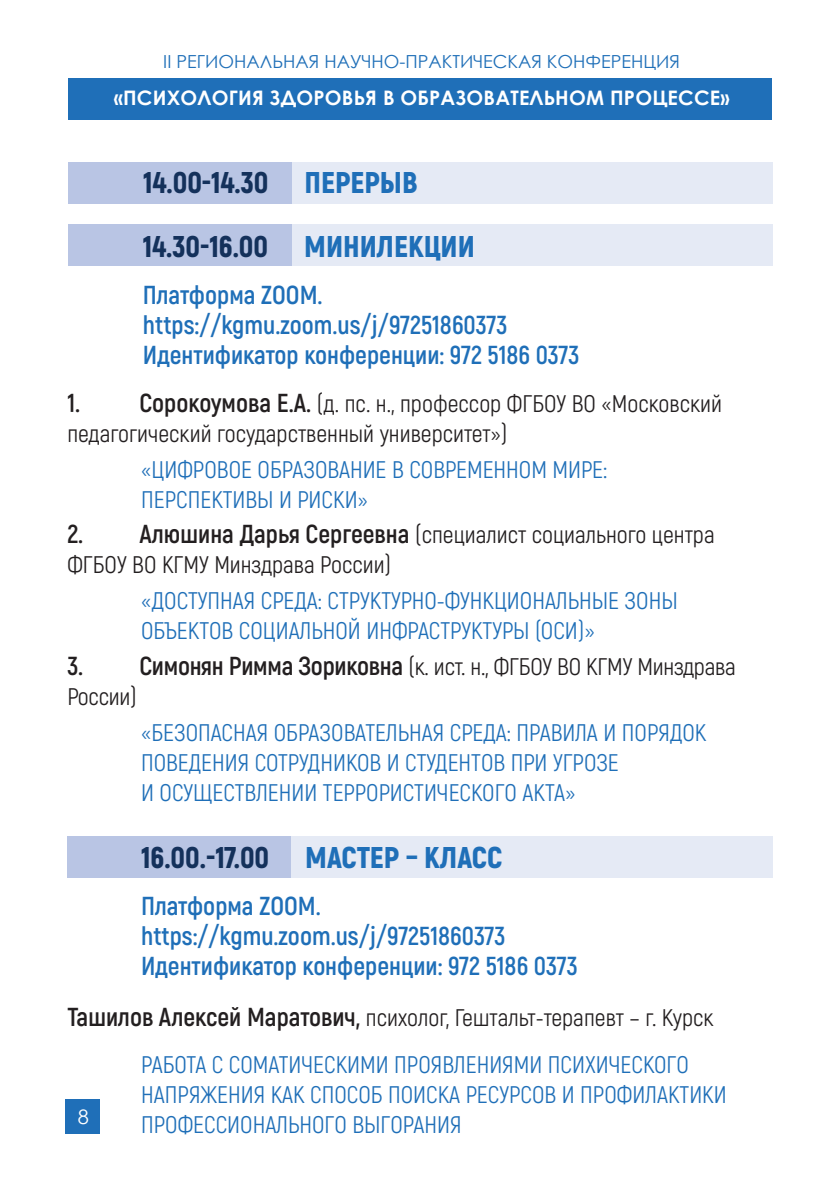
<style>
.page{position:relative;width:840px;height:1191px;background:#fff}
.page>*{position:absolute;margin:0;border:0;box-sizing:border-box;transform-origin:0 0}
.t1{font:900 30px/64.4px "Akrobat";color:#14315b}
.t2{font:700 26px/30px "Akrobat";color:#1f6fb8}
.t3{font:24px/30px "Akrobat";color:#1f6fb8}
.t4{font:24px/30px "Akrobat";color:#231f20}
.t5{font:700 20px "Century Gothic";letter-spacing:.01em;color:#fff}
.t6{font:20px "Century Gothic";color:#fff}
.t7{font:18px "Century Gothic";color:#1f6fb8}
.s1{color:#1f6fb8}
.s2{font-weight:700;font-size:26px}
</style>
<div class="page">
<div style="left:68px;top:78px;width:703px;height:41px;background:#1f6fb8"></div>
<div style="left:66px;top:1099px;width:34px;height:34px;background:#1f6fb8"></div>
<div style="left:67px;top:836px;width:705px;height:41px;background:#e5eaf5"></div>
<div style="left:67px;top:836px;width:223px;height:41px;background:#b9c5e4"></div>
<div style="left:286px;top:162px;width:486px;height:42px;background:#e5eaf5"></div>
<div style="left:286px;top:225px;width:486px;height:41px;background:#e5eaf5"></div>
<div style="left:68px;top:162px;width:224px;height:42px;background:#b9c5e4"></div>
<div style="left:68px;top:225px;width:224px;height:41px;background:#b9c5e4"></div>
<p class="t7" style="left:163px;top:48px;width:518px">II РЕГИОНАЛЬНАЯ НАУЧНО-ПРАКТИЧЕСКАЯ КОНФЕРЕНЦИЯ</p>
<p class="t5" style="left:114px;top:82px;width:617px">«ПСИХОЛОГИЯ ЗДОРОВЬЯ В ОБРАЗОВАТЕЛЬНОМ ПРОЦЕССЕ»</p>
<p class="t1" style="left:143px;top:150px;width:333px">14.00-14.30 <span class="s1">ПЕРЕРЫВ<br></span>14.30-16.00 <span class="s1">МИНИЛЕКЦИИ</span></p>
<p class="t2" style="left:143px;top:280px;width:438px">Платформа ZOOM. https://kgmu.zoom.us/j/97251860373<br>Идентификатор конференции: 972 5186 0373</p>
<p class="t4" style="left:67px;top:389px;width:656px"><span class="s2">1. Cорокоумова Е.А.</span> (д. пс. н., профессор ФГБОУ ВО «Московский педагогический государственный университет»)</p>
<p class="t3" style="left:141px;top:454px;width:467px">«ЦИФРОВОЕ ОБРАЗОВАНИЕ В СОВРЕМЕННОМ МИРЕ:<br>ПЕРСПЕКТИВЫ И РИСКИ»</p>
<p class="t4" style="left:67px;top:520px;width:648px"><span class="s2">2. Алюшина Дарья Сергеевна</span> (специалист социального центра<br>ФГБОУ ВО КГМУ Минздрава России)</p>
<p class="t3" style="left:141px;top:586px;width:538px">«ДОСТУПНАЯ СРЕДА: СТРУКТУРНО-ФУНКЦИОНАЛЬНЫЕ ЗОНЫ<br>ОБЪЕКТОВ СОЦИАЛЬНОЙ ИНФРАСТРУКТУРЫ (ОСИ)»</p>
<p class="t4" style="left:67px;top:651px;width:669px"><span class="s2">3. Симонян Римма Зориковна</span> (к. ист. н., ФГБОУ ВО КГМУ Минздрава<br>России)</p>
<p class="t3" style="left:141px;top:717px;width:566px">«БЕЗОПАСНАЯ ОБРАЗОВАТЕЛЬНАЯ СРЕДА: ПРАВИЛА И ПОРЯДОК<br>ПОВЕДЕНИЯ СОТРУДНИКОВ И СТУДЕНТОВ ПРИ УГРОЗЕ<br>И ОСУЩЕСТВЛЕНИИ ТЕРРОРИСТИЧЕСКОГО АКТА»</p>
<p class="t1" style="left:141px;top:825px;width:362px">16.00.-17.00 <span class="s1">МАСТЕР – КЛАСС</span></p>
<p class="t2" style="left:141px;top:891px;width:438px">Платформа ZOOM. https://kgmu.zoom.us/j/97251860373<br>Идентификатор конференции: 972 5186 0373</p>
<p class="t4" style="left:67px;top:1002px;width:647px"><span class="s2">Ташилов Алексей Маратович,</span> психолог, Гештальт-терапевт – г. Курск</p>
<p class="t6" style="left:78px;top:1102px;width:13px">8</p>
<p class="t3" style="left:141px;top:1049px;width:586px">РАБОТА С СОМАТИЧЕСКИМИ ПРОЯВЛЕНИЯМИ ПСИХИЧЕСКОГО<br>НАПРЯЖЕНИЯ КАК СПОСОБ ПОИСКА РЕСУРСОВ И ПРОФИЛАКТИКИ<br>ПРОФЕССИОНАЛЬНОГО ВЫГОРАНИЯ</p>
</div>
